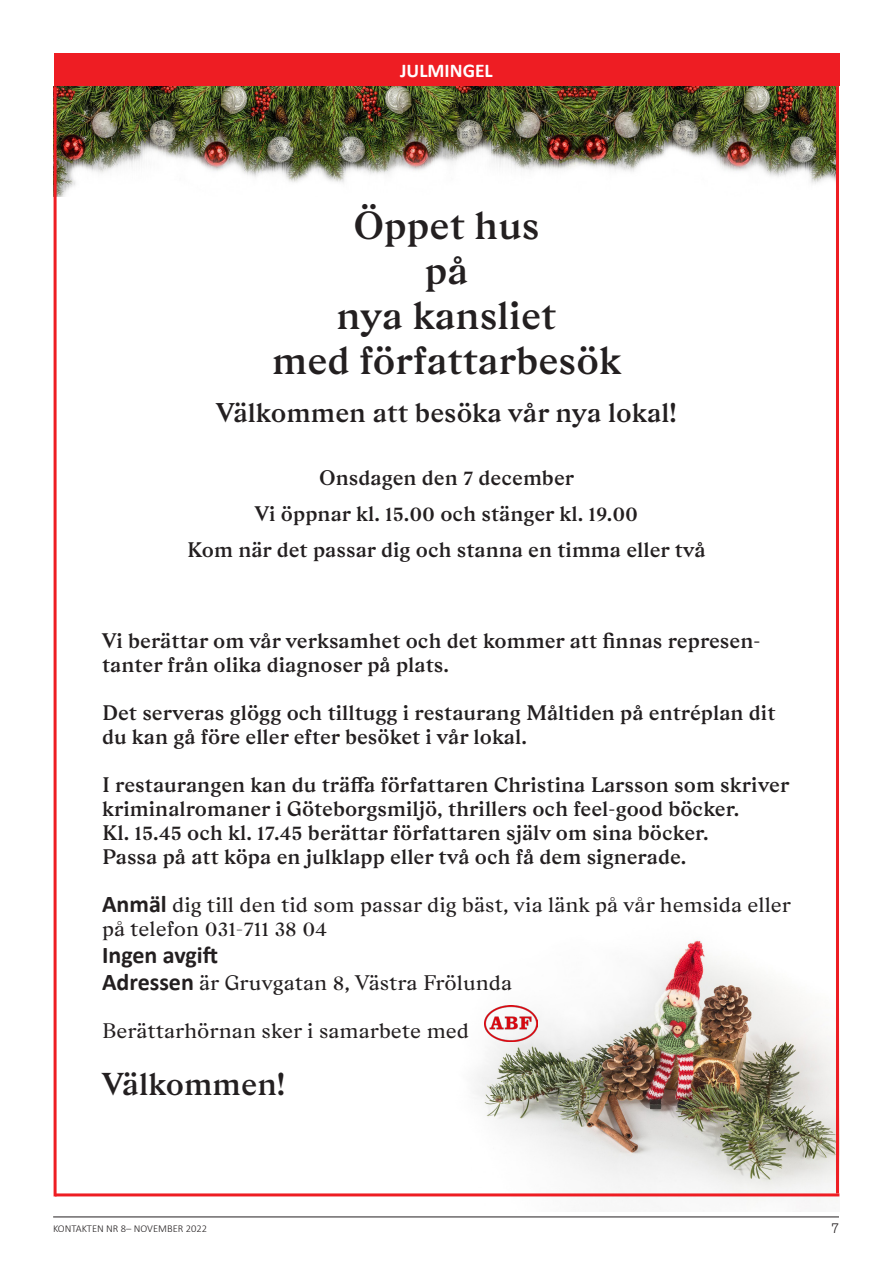
<style>
.page{position:relative;width:893px;height:1263px;background:#fff}
.page>*{position:absolute;margin:0;border:0;box-sizing:border-box;transform-origin:0 0}
.List_Paragraph{font:600 39px/45px "Gza";color:#231f20;text-align:center}
.List_Paragraph-2{font:600 31.5px "Gza";color:#231f20}
.List_Paragraph-3{font:600 27px "Gza";color:#231f20}
.List_Paragraph-4{font:700 24px "Calibri";color:#231f20}
.List_Paragraph-5{font:600 21px/24px "Gza";color:#231f20}
.List_Paragraph-6{font:21px/24px "Gza";color:#231f20}
.t1{font:700 19.5px "Calibri";color:#fff}
.t2{font:300 13.5px "Akzidenz Grotesk";color:#231f20}
.t3{font:300 10.5px "Calibri";color:#231f20}
.s1{font-family:"Calibri";font-weight:700;font-size:24px}
</style>
<div class="page">
<hr style="left:53px;top:1217px;width:786px;height:1px;background:#231f20">
<img style="left:325px;top:940px;width:514px;height:263px">
<img style="left:57px;top:86px;width:779px;height:111px">
<div style="left:54px;top:54px;width:785px;height:32px;background:#ee1d23"></div>
<hr style="left:54px;top:86px;width:3px;height:1110px;background:#ee1d23">
<hr style="left:55px;top:1193px;width:784px;height:3px;background:#ee1d23">
<hr style="left:836px;top:86px;width:3px;height:1107px;background:#ee1d23">
<img style="left:484px;top:1005px;width:53px;height:37px">
<p class="t1" style="left:400px;top:57px;width:94px">JULMINGEL</p>
<p class="List_Paragraph" style="left:337px;top:202px;width:221px">Öppet hus på<br>nya kansliet</p>
<p class="List_Paragraph" style="left:272px;top:337px;width:351px">med författarbesök</p>
<p class="List_Paragraph-3" style="left:216px;top:394px;width:462px">Välkommen att besöka vår nya lokal!</p>
<p class="List_Paragraph-5" style="left:319px;top:465px;width:256px">Onsdagen den 7 december</p>
<p class="List_Paragraph-5" style="left:255px;top:501px;width:385px">Vi öppnar kl. 15.00 och stänger kl. 19.00</p>
<p class="List_Paragraph-5" style="left:187px;top:537px;width:520px">Kom när det passar dig och stanna en timma eller två</p>
<p class="List_Paragraph-5" style="left:102px;top:628px;width:660px">Vi berättar om vår verksamhet och det kommer att finnas represen&shy;tanter från olika diagnoser på plats.</p>
<p class="List_Paragraph-5" style="left:102px;top:700px;width:675px">Det serveras glögg och tilltugg i restaurang Måltiden på entréplan dit du kan gå före eller efter besöket i vår lokal.</p>
<p class="List_Paragraph-5" style="left:102px;top:772px;width:689px">I restaurangen kan du träffa författaren Christina Larsson som skriver kriminalromaner i Göteborgsmiljö, thrillers och feel-good böcker.<br>Kl. 15.45 och kl. 17.45 berättar författaren själv om sina böcker.<br>Passa på att köpa en julklapp eller två och få dem signerade.</p>
<p class="List_Paragraph-6" style="left:102px;top:892px;width:691px"><span class="s1">Anmäl</span> dig till den tid som passar dig bäst, via länk på vår hemsida eller på telefon 031-711 38 04</p>
<p class="List_Paragraph-4" style="left:102px;top:938px;width:117px">Ingen avgift</p>
<p class="List_Paragraph-6" style="left:102px;top:970px;width:412px"><span class="s1">Adressen</span> är Gruvgatan 8, Västra Frölunda</p>
<p class="List_Paragraph-6" style="left:102px;top:1018px;width:369px">Berättarhörnan sker i samarbete med</p>
<p class="List_Paragraph-2" style="left:102px;top:1063px;width:185px">Välkommen!</p>
<p class="t3" style="left:53px;top:1222px;width:155px">KONTAKTEN NR 8– NOVEMBER 2022</p>
<p class="t2" style="left:831px;top:1220px;width:9px">7</p>
</div>
